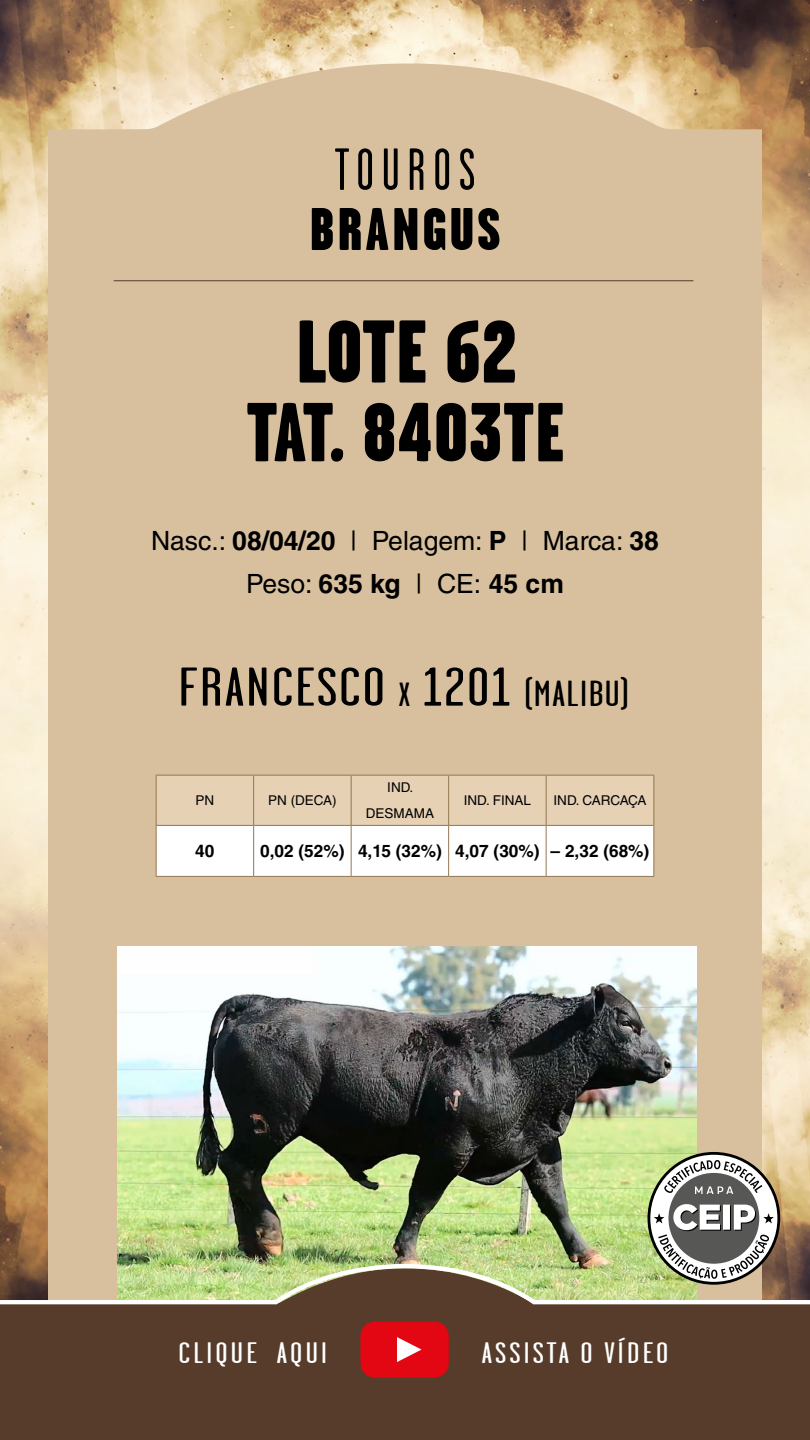
<style>
.page{position:relative;width:810px;height:1440px;background:#fff}
.page>*{position:absolute;margin:0;border:0;box-sizing:border-box;transform-origin:0 0}
.t1{font:900 88.8px "Garage Gothic";letter-spacing:-.005em;color:#000}
.t2{font:900 83.47px "Garage Gothic";color:#000}
.t3{font:900 60px "Garage Gothic";letter-spacing:.05em;color:#000}
.t4{font:59.25px "Garage Gothic";letter-spacing:.13em;color:#000}
.t5{font:54.53px "Garage Gothic";letter-spacing:.03em;color:#000;scale:1.37 1}
.t6{font:29.62px "Garage Gothic";letter-spacing:.08em;color:#fff;scale:1.37 1}
.t7{font:26.55px/43.4px "Helvetica LT Std";color:#000;text-align:center}
.t8{font:700 17.25px "Helvetica LT Std";color:#000}
.t9{font:13.5px/25.2px "Helvetica LT Std";color:#000;text-align:center}
.s1{font-weight:700}
.s2{font-size:33.53px}
.s3{font-size:36.22px}
</style>
<div class="page">
<img style="left:0;top:0;width:810px;height:1204px">
<div style="left:48px;top:60px;width:714px;height:1144px;background:#d8c09e"></div>
<img style="left:118px;top:947px;width:578px;height:257px">
<div style="left:0;top:1304px;width:810px;height:136px;background:#573c2b"></div>
<div style="left:360px;top:1322px;width:89px;height:56px;background:#e30613;border-radius:15px"></div>
<svg style="left:397px;top:1337px;width:25px;height:25px"></svg>
<div style="left:151px;top:341px;width:508px;height:91px;background:#d8c09e"></div>
<svg style="left:157px;top:776px;width:496px;height:100px"></svg>
<hr style="left:156px;top:775px;width:98px;height:1px;background:#927751">
<hr style="left:156px;top:776px;width:1px;height:49px;background:#927751">
<hr style="left:254px;top:775px;width:97px;height:1px;background:#927751">
<hr style="left:253px;top:776px;width:1px;height:49px;background:#927751">
<hr style="left:351px;top:775px;width:98px;height:1px;background:#927751">
<hr style="left:351px;top:776px;width:1px;height:49px;background:#927751">
<hr style="left:449px;top:775px;width:97px;height:1px;background:#927751">
<hr style="left:448px;top:776px;width:1px;height:49px;background:#927751">
<hr style="left:546px;top:775px;width:108px;height:1px;background:#927751">
<hr style="left:546px;top:776px;width:1px;height:49px;background:#927751">
<hr style="left:156px;top:825px;width:98px;height:1px;background:#927751">
<hr style="left:156px;top:826px;width:1px;height:50px;background:#927751">
<hr style="left:254px;top:825px;width:97px;height:1px;background:#927751">
<hr style="left:253px;top:826px;width:1px;height:50px;background:#927751">
<hr style="left:351px;top:825px;width:98px;height:1px;background:#927751">
<hr style="left:351px;top:826px;width:1px;height:50px;background:#927751">
<hr style="left:449px;top:825px;width:97px;height:1px;background:#927751">
<hr style="left:448px;top:826px;width:1px;height:50px;background:#927751">
<hr style="left:546px;top:825px;width:107px;height:1px;background:#927751">
<hr style="left:546px;top:826px;width:1px;height:50px;background:#927751">
<hr style="left:156px;top:876px;width:98px;height:1px;background:#927751">
<hr style="left:254px;top:876px;width:97px;height:1px;background:#927751">
<hr style="left:351px;top:876px;width:98px;height:1px;background:#927751">
<hr style="left:449px;top:876px;width:97px;height:1px;background:#927751">
<hr style="left:546px;top:876px;width:108px;height:1px;background:#927751">
<hr style="left:653px;top:776px;width:1px;height:49px;background:#927751">
<hr style="left:653px;top:825px;width:1px;height:51px;background:#927751">
<svg style="left:649px;top:1153px;width:130px;height:130px"></svg>
<div style="left:668px;top:1173px;width:91px;height:91px;background:#575756;border-radius:50%"></div>
<svg style="left:664px;top:1160px;width:98px;height:34px"></svg>
<img style="left:0;top:1204px;width:810px;height:100px">
<hr style="left:114px;top:280px;width:579px;height:1px;background:#573c2b">
<h3 class="t4" style="left:335px;top:139px;width:142px">TOUROS</h3>
<h3 class="t3" style="left:309px;top:196px;width:193px">BRANGUS</h3>
<h1 class="t1" style="left:296px;top:303px;width:223px">LOTE 62</h1>
<h2 class="t2" style="left:246px;top:386px;width:320px">TAT. 8403TE</h2>
<p class="t7" style="left:151px;top:518px;width:509px">Nasc.: <span class="s1">08/04/20</span> | Pelagem: <span class="s1">P</span> | Marca: <span class="s1">38<br></span>Peso: <span class="s1">635 kg</span> | CE: <span class="s1">45 cm</span></p>
<h3 class="t5" style="left:178px;top:659px;width:331px">FRANCESCO <span class="s2">X</span> 1201 <span class="s3">(MALIBU)</span></h3>
<p class="t9" style="left:196px;top:788px;width:20px">PN</p>
<p class="t9" style="left:268px;top:788px;width:70px">PN (DECA)</p>
<p class="t9" style="left:366px;top:775px;width:70px">IND.<br>DESMAMA</p>
<p class="t9" style="left:464px;top:788px;width:69px">IND. FINAL</p>
<p class="t9" style="left:554px;top:788px;width:94px">IND. CARCAÇA</p>
<p class="t8" style="left:195px;top:840px;width:21px">40</p>
<p class="t8" style="left:260px;top:840px;width:391px">0,02 (52%) 4,15 (32%) 4,07 (30%) – 2,32 (68%)</p>
<p class="t6" style="left:179px;top:1337px;width:110px">CLIQUE AQUI</p>
<p class="t6" style="left:482px;top:1337px;width:138px">ASSISTA O VÍDEO</p>
</div>
